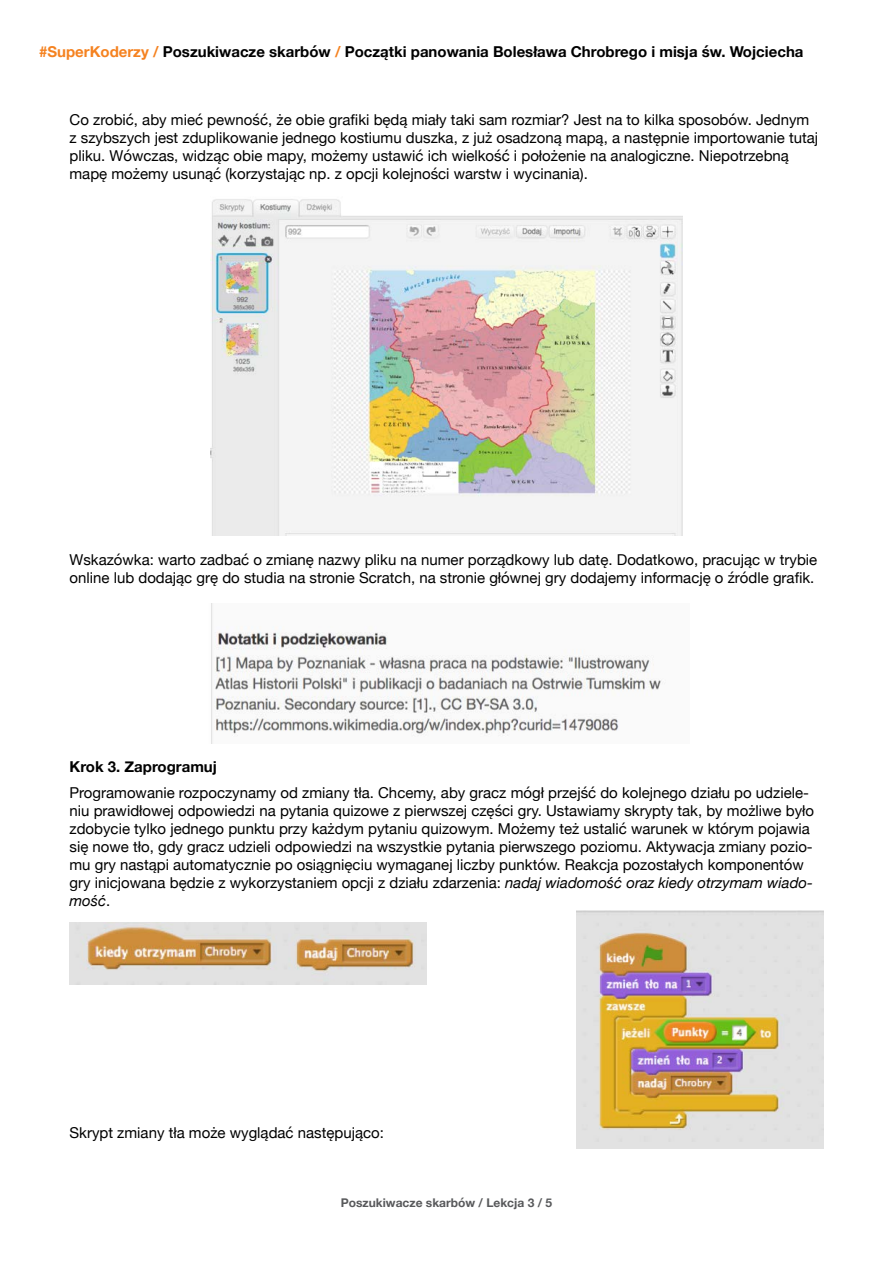
<style>
.page{position:relative;width:893px;height:1263px;background:#fff}
.page>*{position:absolute;margin:0;border:0;box-sizing:border-box;transform-origin:0 0}
.t1{font:15px/18px "Helvetica Neue";color:#000}
.t2{font:700 15px "Helvetica Neue";color:#000}
.t3{font:700 12px "Helvetica Neue";color:#58595b}
.s1{color:#f58220}
.s2{font-style:italic}
</style>
<div class="page">
<img style="left:210px;top:199px;width:473px;height:337px">
<img style="left:211px;top:604px;width:454px;height:139px">
<img style="left:70px;top:923px;width:357px;height:61px">
<img style="left:576px;top:911px;width:247px;height:237px">
<p class="t2" style="left:39px;top:40px;width:766px"><span class="s1">#SuperKoderzy /</span> Poszukiwacze skarbów <span class="s1">/</span> Początki panowania Bolesława Chrobrego i misja św. Wojciecha</p>
<p class="t1" style="left:70px;top:111px;width:750px">Co zrobić, aby mieć pewność, że obie grafiki będą miały taki sam rozmiar? Jest na to kilka sposobów. Jednym z szybszych jest zduplikowanie jednego kostiumu duszka, z już osadzoną mapą, a następnie importowanie tutaj pliku. Wówczas, widząc obie mapy, możemy ustawić ich wielkość i położenie na analogiczne. Niepotrzebną mapę możemy usunąć (korzystając np. z opcji kolejności warstw i wycinania).</p>
<p class="t1" style="left:70px;top:552px;width:749px">Wskazówka: warto zadbać o zmianę nazwy pliku na numer porządkowy lub datę. Dodatkowo, pracując w trybie online lub dodając grę do studia na stronie Scratch, na stronie głównej gry dodajemy informację o źródle grafik.</p>
<p class="t2" style="left:70px;top:755px;width:149px">Krok 3. Zaprogramuj</p>
<p class="t1" style="left:70px;top:785px;width:746px">Programowanie rozpoczynamy od zmiany tła. Chcemy, aby gracz mógł przejść do kolejnego działu po udziele&shy;niu prawidłowej odpowiedzi na pytania quizowe z pierwszej części gry. Ustawiamy skrypty tak, by możliwe było zdobycie tylko jednego punktu przy każdym pytaniu quizowym. Możemy też ustalić warunek w którym pojawia się nowe tło, gdy gracz udzieli odpowiedzi na wszystkie pytania pierwszego poziomu. Aktywacja zmiany pozio&shy;mu gry nastąpi automatycznie po osiągnięciu wymaganej liczby punktów. Reakcja pozostałych komponentów gry inicjowana będzie z wykorzystaniem opcji z działu zdarzenia: <span class="s2">nadaj wiadomość oraz kiedy otrzymam wiado&shy;mość</span>.</p>
<p class="t1" style="left:70px;top:1124px;width:316px">Skrypt zmiany tła może wyglądać następująco:</p>
<p class="t3" style="left:341px;top:1194px;width:213px">Poszukiwacze skarbów / Lekcja 3 / 5</p>
</div>
